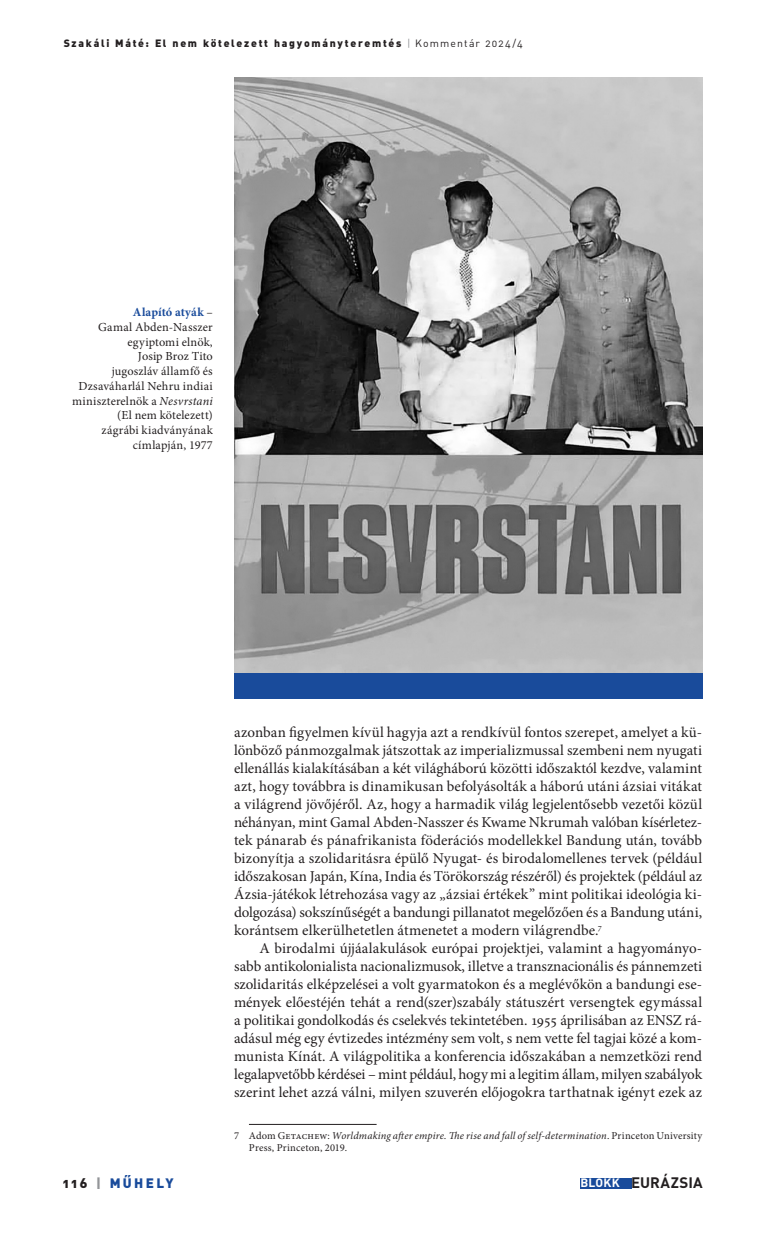
<style>
.page{position:relative;width:766px;height:1234px;background:#fff}
.page>*{position:absolute;margin:0;border:0;box-sizing:border-box;transform-origin:0 0}
._9_-_kenyér_2_---_10_pt{font:15px/18px "Minion Pro";color:#231f20;text-align:justify}
.t1{font:700 15px "DIN Alt PFL";letter-spacing:.06em;color:#231f20}
.t2{font:13.5px "DIN Alt Blk PFL";letter-spacing:.2em;color:#194b9b}
._1000_-_képaláírás{font:12.3px/14.7px "Minion Pro";letter-spacing:.005em;color:#231f20;text-align:right}
._20_-_lábjegyzet{font:italic 10.5px/12.3px "Minion Pro";letter-spacing:.015em;color:#231f20}
.t3{font:10.5px "DIN Alt Blk PFL";letter-spacing:.17em;color:#231f20}
.s1{font-family:"DIN Alt PFL";color:#939598}
.s2{font-family:"DIN Alt PFL"}
.s3{font-weight:700;color:#194b9b}
.s4{font-style:italic}
.s5{font-style:normal}
.s6{color:#231f20}
.s7{color:#939598}
.s8{font-size:12px;color:#fff}
</style>
<div class="page">
<div style="left:580px;top:1177px;width:52px;height:11px;background:#194b9b"></div>
<hr style="left:249px;top:1123px;width:127px;height:1px;background:#231f20">
<img style="left:234px;top:77px;width:468px;height:596px">
<div style="left:234px;top:673px;width:468px;height:25px;background:#194b9b"></div>
<p class="t3" style="left:64px;top:36px;width:459px">Szakáli Máté: El nem kötelezett hagyományteremtés <span class="s1">|</span> <span class="s2">Kommentár 2024/4</span></p>
<p class="_1000_-_képaláírás" style="left:72px;top:305px;width:142px"><span class="s3">Alapító atyák</span> –<br>Gamal Abden-Nasszer egyiptomi elnök,<br>Josip Broz Tito<br>jugoszláv államfő és<br>Dzsaváharlál Nehru indiai miniszterelnök a <span class="s4">Nesvrstani </span>(El nem kötelezett)<br>zágrábi kiadványának címlapján, 1977</p>
<p class="_9_-_kenyér_2_---_10_pt" style="left:234px;top:723px;width:469px">azonban figyelmen kívül hagyja azt a rendkívül fontos szerepet, amelyet a kü&shy;lönböző pánmozgalmak játszottak az imperializmussal szembeni nem nyugati ellenállás kialakításában a két világháború közötti időszaktól kezdve, valamint azt, hogy továbbra is dinamikusan befolyásolták a háború utáni ázsiai vitákat a világrend jövőjéről. Az, hogy a harmadik világ legjelentősebb vezetői közül néhányan, mint Gamal Abden-Nasszer és Kwame Nkrumah valóban kísérletez&shy;tek pánarab és pánafrikanista föderációs modellekkel Bandung után, tovább bizonyítja a szolidaritásra épülő Nyugat- és birodalomellenes tervek (például időszakosan Japán, Kína, India és Törökország részéről) és projektek (például az Ázsia-játékok létrehozása vagy az „ázsiai értékek” mint politikai ideológia ki&shy;dolgozása) sokszínűségét a bandungi pillanatot megelőzően és a Bandung utáni, korántsem elkerülhetetlen átmenetet a modern világrendbe.<sup>7</sup></p>
<p class="_9_-_kenyér_2_---_10_pt" style="left:234px;top:939px;width:469px;text-indent:26px">A birodalmi újjáalakulások európai projektjei, valamint a hagyományo&shy;sabb antikolonialista nacionalizmusok, illetve a transznacionális és pánnemzeti szolidaritás elképzelései a volt gyarmatokon és a meglévőkön a bandungi ese&shy;mények előestéjén tehát a rend(szer)szabály státuszért versengtek egymással a politikai gondolkodás és cselekvés tekintetében. 1955 áprilisában az ENSZ rá&shy;adásul még egy évtizedes intézmény sem volt, s nem vette fel tagjai közé a kom&shy;munista Kínát. A világpolitika a konferencia időszakában a nemzetközi rend legalapvetőbb kérdései – mint például, hogy mi a legitim állam, milyen szabályok szerint lehet azzá válni, milyen szuverén előjogokra tarthatnak igényt ezek az</p>
<p class="_20_-_lábjegyzet" style="left:249px;top:1128px;width:455px;text-indent:-15px"><span class="s5">7 Adom Getachew:</span> Worldmaking after empire. The rise and fall of self-determination<span class="s5">. Princeton University<br>Press, Princeton, 2019.</span></p>
<p class="t2" style="left:63px;top:1173px;width:112px"><span class="s6">116</span> <span class="s7">|</span> MŰHELY</p>
<p class="t1" style="left:580px;top:1172px;width:123px"><span class="s8">BLOKK</span> EURÁZSIA</p>
</div>
